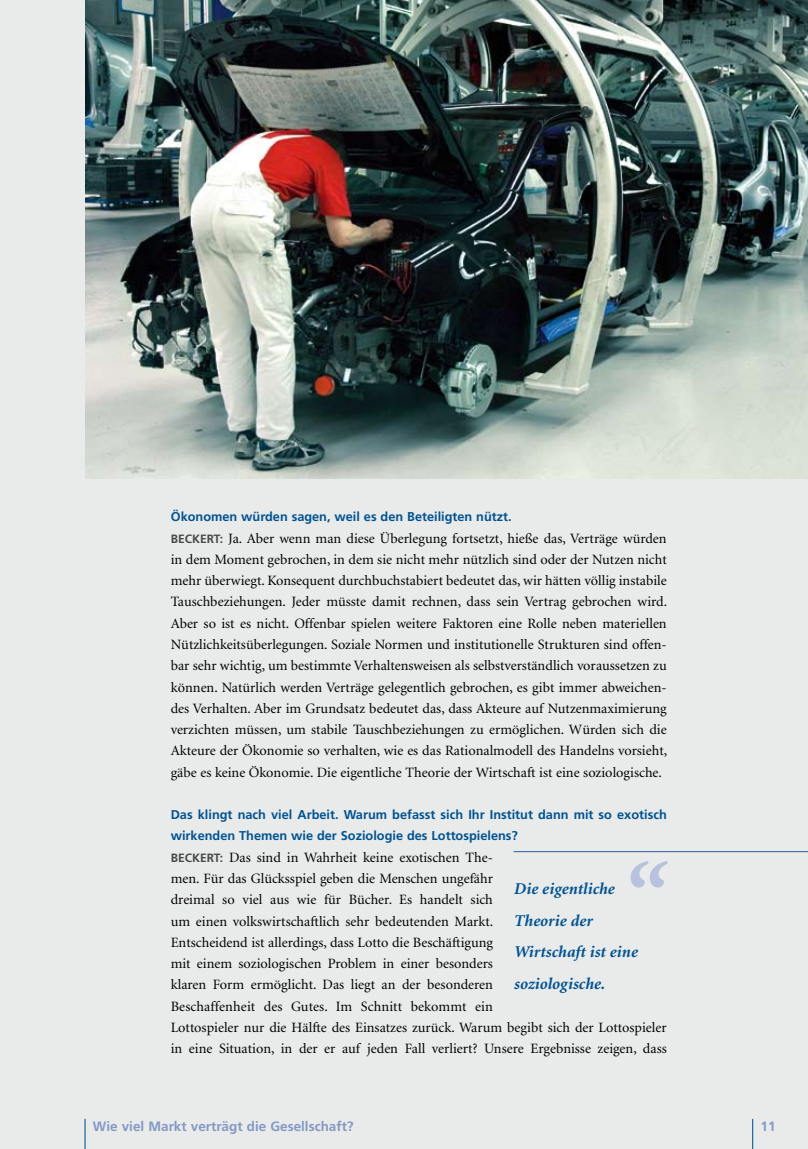
<style>
.page{position:relative;width:808px;height:1149px;background:#fff}
.page>*{position:absolute;margin:0;border:0;box-sizing:border-box;transform-origin:0 0}
.t1{font:italic 700 90px "Minion";color:#b7c2df}
.t2{font:italic 700 16.5px/32px "Minion";color:#005391}
.t3{font:14.25px/21.3px "Minion";color:#000;text-align:justify}
.t4{font:700 13.5px "Frutiger";color:#8399c4}
.t5{font:700 12.75px/21.3px "Frutiger";color:#005391}
.s1{font-family:"Frutiger";font-weight:700;font-size:12px;color:#484849}
</style>
<div class="page">
<div style="left:0;top:0;width:808px;height:1148px;background:#e9eaea"></div>
<hr style="left:85px;top:1118px;width:1px;height:30px;background:#005391">
<hr style="left:752px;top:1118px;width:1px;height:30px;background:#005391">
<hr style="left:514px;top:850px;width:294px;height:1px;background:#3668a0">
<img style="left:85px;top:0;width:723px;height:478px">
<p class="t5" style="left:171px;top:506px;width:342px">Ökonomen würden sagen, weil es den Beteiligten nützt.</p>
<p class="t3" style="left:171px;top:527px;width:498px"><span class="s1">BECK ERT:</span> Ja. Aber wenn man diese Überlegung fortsetzt, hieße das, Verträge würden in dem Moment gebrochen, in dem sie nicht mehr nützlich sind oder der Nutzen nicht mehr überwiegt. Konsequent durchbuchstabiert bedeutet das, wir hätten völlig insta-bile Tauschbeziehungen. Jeder müsste damit rechnen, dass sein Vertrag gebrochen wird.<br>Aber so ist es nicht. Offenbar spielen weitere Faktoren eine Rolle neben materiellen Nütz-lichkeitsüberlegungen. Soziale Normen und institutionelle Strukturen sind offen&shy;bar sehr wichtig, um bestimmte Verhaltensweisen als selbstverständlich voraussetzen zu können. Natürlich werden Verträge gelegentlich gebrochen, es gibt immer abweichen&shy;des Verhalten. Aber im Grundsatz bedeutet das, dass Akteure auf Nutzenmaximierung verzichten müssen, um stabile Tauschbeziehungen zu ermöglichen. Würden sich die Akteure der Ökonomie so verhalten, wie es das Rationalmodell des Handelns vorsieht, gäbe es keine Ökonomie. Die eigentliche Theorie der Wirtschaft ist eine soziologische.</p>
<p class="t5" style="left:171px;top:803px;width:497px">Das klingt nach viel Arbeit. Warum befasst sich Ihr Institut dann mit so exotisch wir-ken-den Themen wie der Soziologie des Lottospielens?</p>
<p class="t3" style="left:171px;top:846px;width:497px;text-align:left"><span class="s1">BECK ERT:</span> Das sind in Wahrheit keine exotischen The-<br>men. Für das Glücksspiel geben die Menschen ungefähr<br>dreimal so viel aus wie für Bücher. Es handelt sich<br>um einen volkswirtschaftlich sehr bedeutenden Markt.<br>Entscheidend ist allerdings, dass Lotto die Beschäftigung<br>mit einem soziologischen Problem in einer besonders<br>klaren Form ermöglicht. Das liegt an der besonderen<br>Beschaffenheit des Gutes. Im Schnitt bekommt ein<br>Lot-to-spieler nur die Hälfte des Einsatzes zurück. Warum begibt sich der Lottospieler in eine Situation, in der er auf jeden Fall verliert? Unsere Ergebnisse zeigen, dass</p>
<h1 class="t1" style="left:622px;top:851px;width:43px">“</h1>
<p class="t2" style="left:514px;top:872px;width:125px">Die eigentliche<br>Theorie der<br>Wirtschaft ist eine soziologische.</p>
<p class="t4" style="left:93px;top:1117px;width:262px">Wie viel Markt verträgt die Gesellschaft?</p>
<p class="t4" style="left:760px;top:1117px;width:17px">11</p>
</div>
